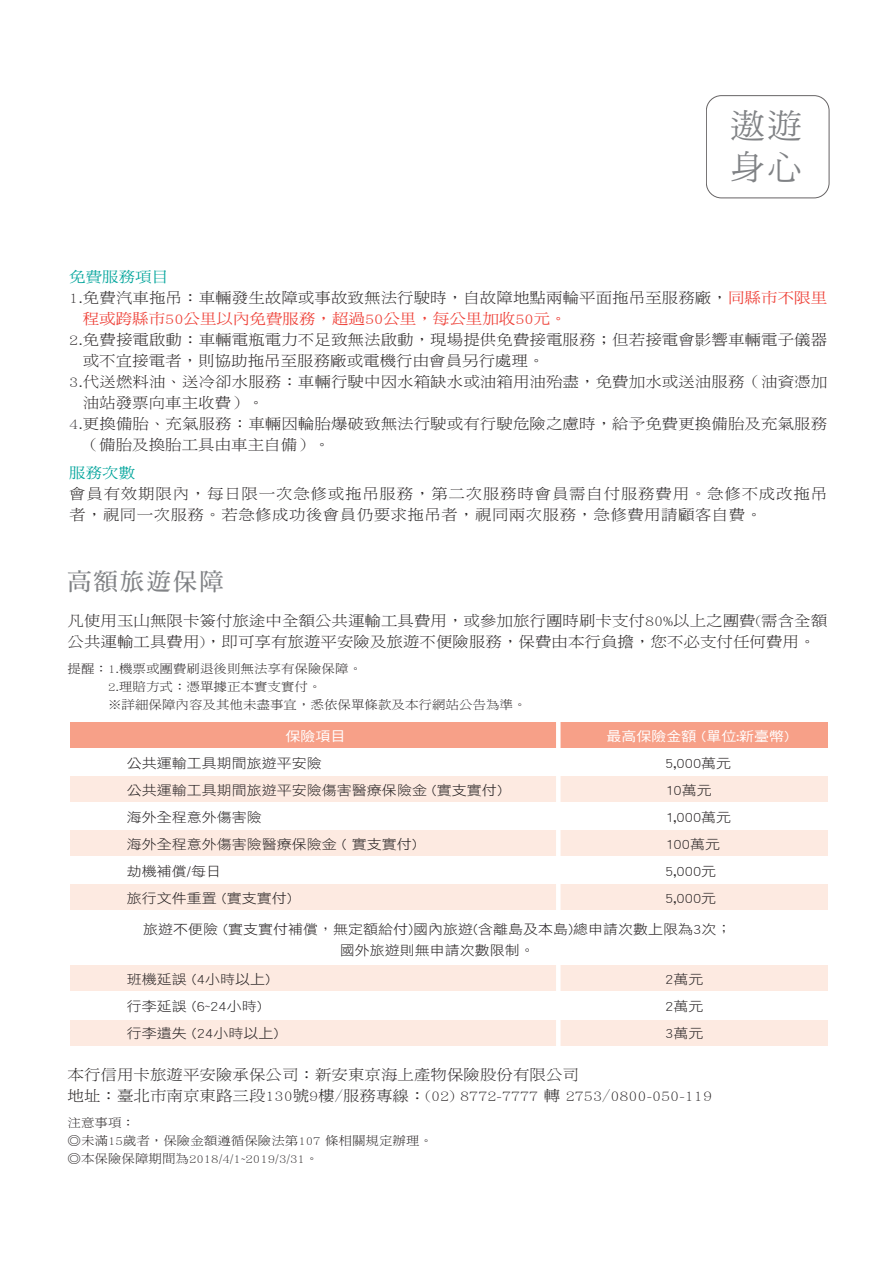
<style>
.page{position:relative;width:893px;height:1263px;background:#fff}
.page>*{position:absolute;margin:0;border:0;box-sizing:border-box;transform-origin:0 0}
.t1{font:34.2px/41.1px "DF Ming Std W5";color:#808285}
.t2{font:24px "DF Ming Std W7";letter-spacing:.1em;color:#808285}
.t3{font:14.85px/21px "DF Ming Std W3";color:#231f20;scale:1.11 1}
.t4{font:14.85px/21px "DF Ming Std W3";letter-spacing:.045em;color:#231f20;scale:1.11 1}
.t5{font:14.85px "DF Ming Std W5";color:#ee3e35;scale:1.11 1}
.t6{font:14.85px "DF Ming Std W5";color:#00a49b;scale:1.11 1}
.t7{font:13.5px/27px "DF Hei Std W3";color:#231f20;scale:1.11 1}
.t8{font:13.5px "DF Hei Std W5";color:#fff;scale:1.11 1}
.t9{font:12.15px/18px "DF Ming Std W3";color:#231f20;scale:1.11 1}
.s1{font-family:"DF Ming Std W5";color:#ee3e35}
</style>
<div class="page">
<div style="left:706px;top:96px;width:123px;height:102px;border:1px solid #231f20;border-radius:15px"></div>
<div style="left:70px;top:722px;width:758px;height:26px;background:#f7a088"></div>
<div style="left:70px;top:776px;width:758px;height:26px;background:#fdeae1"></div>
<div style="left:70px;top:830px;width:758px;height:26px;background:#fdeae1"></div>
<div style="left:70px;top:884px;width:758px;height:26px;background:#fdeae1"></div>
<div style="left:70px;top:965px;width:758px;height:26px;background:#fdeae1"></div>
<div style="left:70px;top:1020px;width:758px;height:26px;background:#fdeae1"></div>
<div style="left:556px;top:720px;width:5px;height:332px;background:#fff"></div>
<h1 class="t1" style="left:731px;top:104px;width:73px">遨遊身心</h1>
<p class="t6" style="left:69px;top:269px;width:91px">免費服務項目</p>
<p class="t3" style="left:69px;top:287px;width:684px">1.免費汽車拖吊：車輛發生故障或事故致無法行駛時，自故障地點兩輪平面拖吊至服務廠，<span class="s1">同縣市不限里</span></p>
<p class="t5" style="left:83px;top:311px;width:437px">程或跨縣市50公里以內免費服務，超過50公里，每公里加收50元。</p>
<p class="t3" style="left:69px;top:329px;width:684px">2.免費接電啟動：車輛電瓶電力不足致無法啟動，現場提供免費接電服務；但若接電會影響車輛電子儀器</p>
<p class="t3" style="left:83px;top:350px;width:418px">或不宜接電者，則協助拖吊至服務廠或電機行由會員另行處理。</p>
<p class="t3" style="left:69px;top:371px;width:684px">3.代送燃料油、送冷卻水服務：車輛行駛中因水箱缺水或油箱用油殆盡，免費加水或送油服務（油資憑加</p>
<p class="t3" style="left:83px;top:392px;width:165px">油站發票向車主收費）。</p>
<p class="t3" style="left:69px;top:413px;width:684px">4.更換備胎、充氣服務：車輛因輪胎爆破致無法行駛或有行駛危險之慮時，給予免費更換備胎及充氣服務</p>
<p class="t3" style="left:83px;top:434px;width:224px">（備胎及換胎工具由車主自備）。</p>
<p class="t6" style="left:69px;top:465px;width:61px">服務次數</p>
<p class="t4" style="left:69px;top:483px;width:684px">會員有效期限內，每日限一次急修或拖吊服務，第二次服務時會員需自付服務費用。急修不成改拖吊者，視同一次服務。若急修成功後會員仍要求拖吊者，視同兩次服務，急修費用請顧客自費。</p>
<h2 class="t2" style="left:68px;top:569px;width:157px">高額旅遊保障</h2>
<p class="t3" style="left:68px;top:610px;width:686px">凡使用玉山無限卡簽付旅途中全額公共運輸工具費用，或參加旅行團時刷卡支付80%以上之團費(需含全額公共運輸工具費用)，即可享有旅遊平安險及旅遊不便險服務，保費由本行負擔，您不必支付任何費用。</p>
<p class="t9" style="left:108px;top:659px;width:379px;text-indent:-40px">提醒：1.機票或團費刷退後則無法享有保險保障。<br>2.理賠方式：憑單據正本實支實付。<br>※詳細保障內容及其他未盡事宜，悉依保單條款及本行網站公告為準。</p>
<p class="t8" style="left:286px;top:728px;width:56px">保險項目</p>
<p class="t7" style="left:127px;top:749px;width:339px">公共運輸工具期間旅遊平安險<br>公共運輸工具期間旅遊平安險傷害醫療保險金 (實支實付)海外全程意外傷害險<br>海外全程意外傷害險醫療保險金 ( 實支實付)<br>劫機補償/每日<br>旅行文件重置 (實支實付)</p>
<p class="t8" style="left:606px;top:728px;width:166px">最高保險金額 (單位:新臺幣)</p>
<p class="t7" style="left:665px;top:749px;width:61px">5,000萬元<br>10萬元<br>1,000萬元<br>100萬元<br>5,000元<br>5,000元</p>
<p class="t7" style="left:143px;top:918px;width:531px;line-height:21px;text-align:center">旅遊不便險 (實支實付補償，無定額給付)國內旅遊(含離島及本島)總申請次數上限為3次；國外旅遊則無申請次數限制。</p>
<p class="t7" style="left:127px;top:965px;width:138px">班機延誤 (4小時以上)行李延誤 (6~24小時)行李遺失 (24小時以上)</p>
<p class="t7" style="left:665px;top:965px;width:36px;text-align:justify">2萬元2萬元3萬元</p>
<p class="t3" style="left:68px;top:1064px;width:582px">本行信用卡旅遊平安險承保公司：新安東京海上產物保險股份有限公司<br>地址：臺北市南京東路三段130號9樓／服務專線：(02) 8772-7777 轉 2753／0800-050-119</p>
<p class="t9" style="left:68px;top:1113px;width:331px">注意事項：<br>◎未滿15歲者，保險金額遵循保險法第107 條相關規定辦理。◎本保險保障期間為2018/4/1~2019/3/31。</p>
</div>
